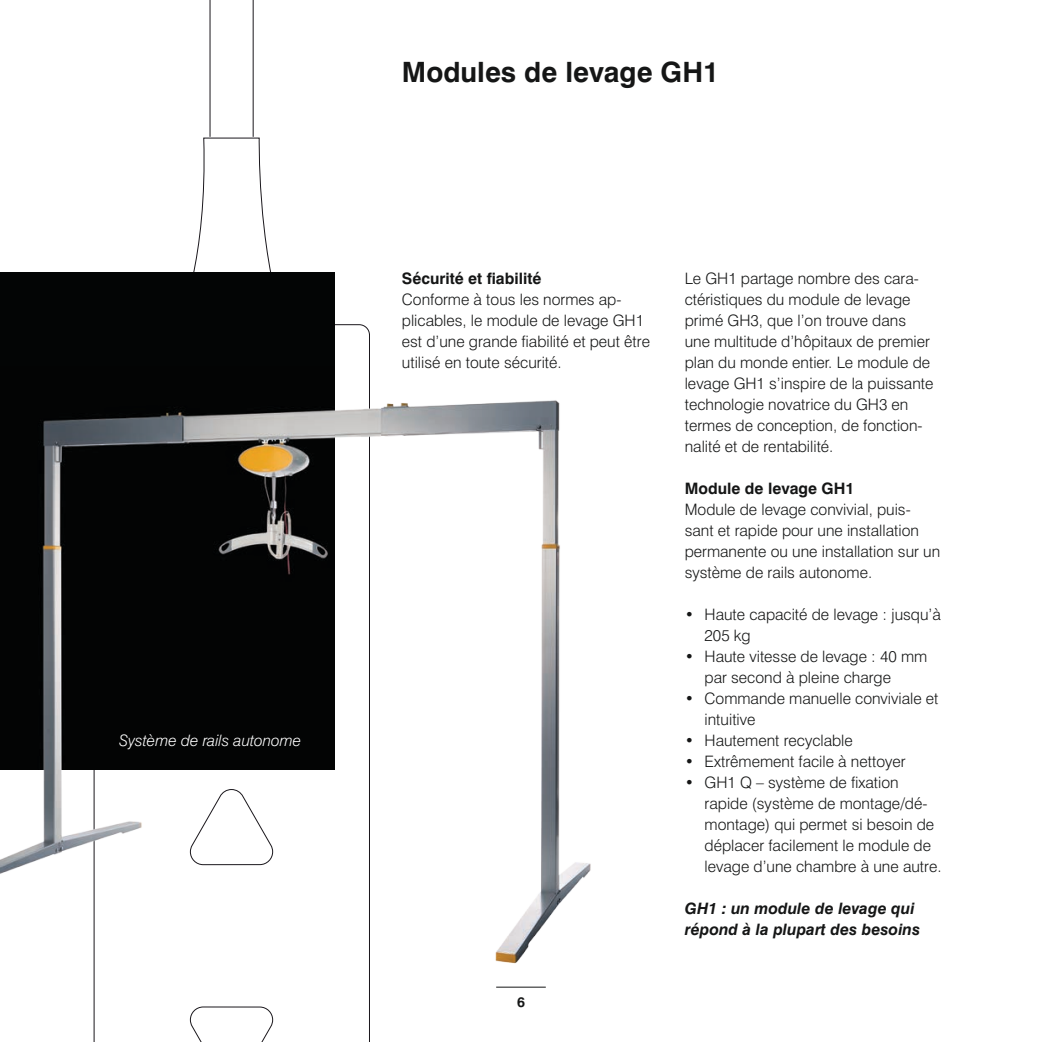
<style>
.page{position:relative;width:1042px;height:1042px;background:#fff}
.page>*{position:absolute;margin:0;border:0;box-sizing:border-box;transform-origin:0 0}
.t1{font:700 28px "Swiss 721 BT";color:#151616}
.t2{font:300 15.75px/21px "Swiss 721 BT";color:#151616}
.t3{font:italic 700 15.75px/21px "Swiss 721 BT";color:#151616}
.t4{font:700 15.75px "Swiss 721 BT";color:#151616}
.t5{font:italic 300 15.75px "Swiss 721 BT";color:#fff}
.t6{font:700 14px "Swiss 721 BT";color:#151616}
</style>
<div class="page">
<svg style="left:178px;top:137px;width:106px;height:136px"></svg>
<hr style="left:210px;top:0;width:1px;height:137px;background:#1a171c">
<hr style="left:253px;top:0;width:1px;height:137px;background:#1a171c">
<svg style="left:189px;top:1006px;width:84px;height:36px"></svg>
<div style="left:0;top:273px;width:335px;height:93px;background:#030505"></div>
<img style="left:0;top:380px;width:591px;height:603px">
<img style="left:0;top:366px;width:335px;height:403px">
<hr style="left:496px;top:987px;width:50px;height:1px;background:#151616">
<p class="t5" style="left:119px;top:731px;width:184px">Système de rails autonome</p>
<h1 class="t1" style="left:402px;top:55px;width:319px">Modules de levage GH1</h1>
<p class="t4" style="left:402px;top:269px;width:141px">Sécurité et fiabilité</p>
<p class="t2" style="left:402px;top:289px;width:250px">Conforme à tous les normes ap&shy;plicables, le module de levage GH1 est d’une grande fiabilité et peut être utilisé en toute sécurité.</p>
<p class="t6" style="left:517px;top:993px;width:9px">6</p>
<p class="t2" style="left:685px;top:268px;width:250px">Le GH1 partage nombre des cara&shy;ctéristiques du module de levage primé GH3, que l’on trouve dans une multitude d’hôpitaux de premier plan du monde entier. Le module de levage GH1 s’inspire de la puissante technologie novatrice du GH3 en termes de conception, de fonction&shy;nalité et de rentabilité.</p>
<p class="t4" style="left:685px;top:479px;width:171px">Module de levage GH1</p>
<p class="t2" style="left:685px;top:499px;width:257px">Module de levage convivial, puis&shy;sant et rapide pour une installation permanente ou une installation sur un système de rails autonome.</p>
<p class="t2" style="left:704px;top:604px;width:238px;text-indent:-20px">• Haute capacité de levage : jusqu’à<br>205 kg</p>
<p class="t2" style="left:704px;top:646px;width:224px;text-indent:-20px">• Haute vitesse de levage : 40 mm par second à pleine charge</p>
<p class="t2" style="left:704px;top:688px;width:235px;text-indent:-20px">• Commande manuelle conviviale et intuitive</p>
<p class="t2" style="left:685px;top:730px;width:170px">• Hautement recyclable</p>
<p class="t2" style="left:685px;top:751px;width:222px">• Extrêmement facile à nettoyer</p>
<p class="t2" style="left:704px;top:772px;width:238px;text-indent:-20px">• GH1 Q – système de fixation rapide (système de montage/dé&shy;montage) qui permet si besoin de déplacer facilement le module de levage d’une chambre à une autre.</p>
<p class="t3" style="left:685px;top:898px;width:237px">GH1 : un module de levage qui répond à la plupart des besoins</p>
</div>
